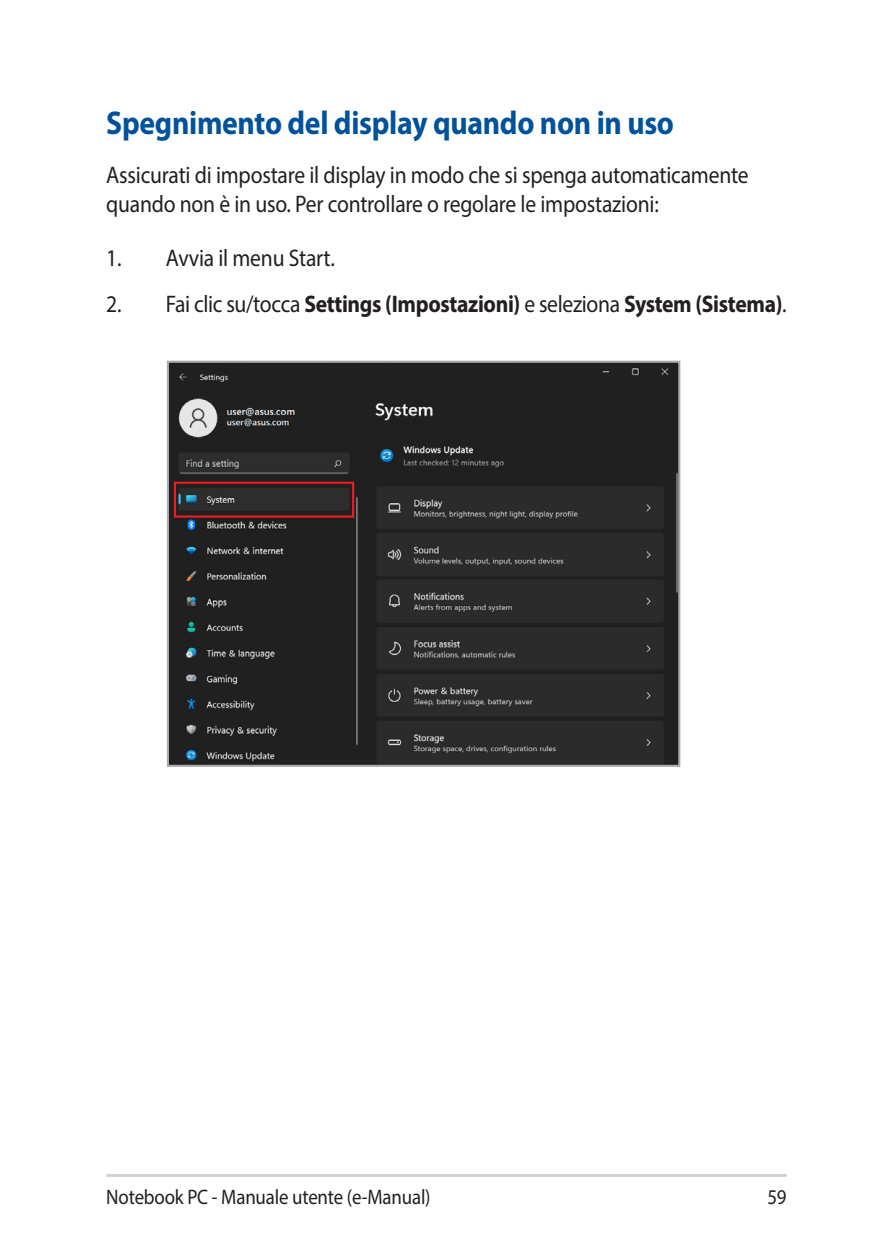
<style>
.page{position:relative;width:893px;height:1259px;background:#fff}
.page>*{position:absolute;margin:0;border:0;box-sizing:border-box;transform-origin:0 0}
.t1{font:700 33px "Myriad Pro";letter-spacing:-.01em;color:#01529a;scale:.9 1}
.t2{font:24px/28.8px "Myriad Pro";letter-spacing:-.01em;color:#231f20;scale:.9 1}
.t3{font:700 24px "Myriad Pro";letter-spacing:-.015em;color:#231f20;scale:.9 1}
.t4{font:21px "Myriad Pro";letter-spacing:-.01em;color:#231f20;scale:.9 1}
.s1{font-weight:400}
</style>
<div class="page">
<hr style="left:106px;top:1174px;width:681px;height:3px;background:#d1d2d4">
<img style="left:170px;top:364px;width:507px;height:400px">
<div style="left:167px;top:361px;width:513px;height:406px;border:2px solid #a8a9ad"></div>
<div style="left:174px;top:482px;width:180px;height:35px;border:2px solid #ee1d23"></div>
<h1 class="t1" style="left:106px;top:101px;width:632px">Spegnimento del display quando non in uso</h1>
<p class="t2" style="left:106px;top:160px;width:715px">Assicurati di impostare il display in modo che si spenga automaticamente quando non è in uso. Per controllare o regolare le impostazioni:</p>
<p class="t2" style="left:106px;top:243px;width:256px">1. Avvia il menu Start.</p>
<p class="t3" style="left:106px;top:288px;width:757px"><span class="s1">2. Fai clic su/tocca</span> Settings (Impostazioni) <span class="s1">e seleziona</span> System (Sistema)<span class="s1">.</span></p>
<p class="t4" style="left:106px;top:1184px;width:362px">Notebook PC - Manuale utente (e-Manual)</p>
<p class="t4" style="left:767px;top:1184px;width:23px">59</p>
</div>
